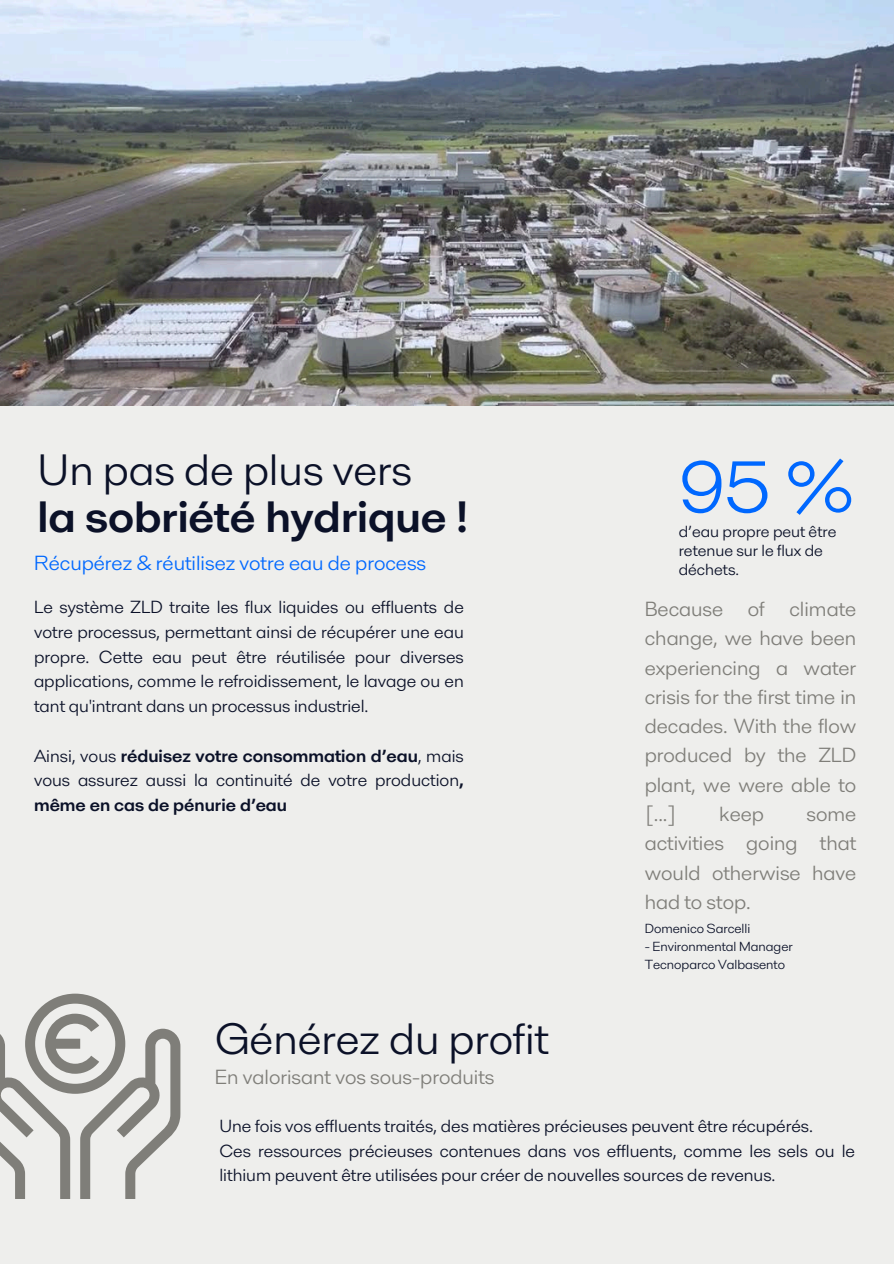
<style>
.page{position:relative;width:894px;height:1264px;background:#fff}
.page>*{position:absolute;margin:0;border:0;box-sizing:border-box;transform-origin:0 0}
.t1{font:75px "Alfa Laval";color:#0068ff}
.t2{font:700 45px/47.2px "Alfa Laval";color:#0b1128}
.t3{font:45px "Alfa Laval";color:#0b1128}
.t4{font:21px/29.2px "Alfa Laval";color:#7f7e79;text-align:justify}
.t5{font:21px "Alfa Laval";color:#0068ff}
.t6{font:18px/24.8px "Alfa Laval";color:#0b1128;text-align:justify}
.t7{font:16.5px/19.2px "Alfa Laval";color:#0b1128}
.t8{font:13.5px "Alfa Laval";color:#0b1128}
.s1{font-weight:400}
.s2{font-weight:700}
</style>
<div class="page">
<div style="left:0;top:0;width:893px;height:1263px;background:#eeeeec"></div>
<img style="left:0;top:0;width:893px;height:405px">
<svg style="left:0;top:993px;width:180px;height:205px"></svg>
<h1 class="t2" style="left:37px;top:445px;width:432px"><span class="s1">Un pas de plus vers<br></span>la sobriété hydrique !</h1>
<p class="t5" style="left:34px;top:547px;width:393px">Récupérez &amp; réutilisez votre eau de process</p>
<h4 class="t6" style="left:34px;top:594px;width:431px">Le système ZLD traite les flux liquides ou effluents de votre processus, permettant ainsi de récupérer une eau propre. Cette eau peut être réutilisée pour diverses applications, comme le refroidissement, le lavage ou en tant qu'intrant dans un processus industriel.</h4>
<h4 class="t6" style="left:34px;top:743px;width:431px">Ainsi, vous <span class="s2">réduisez votre consommation d’eau</span>, mais vous assurez aussi la continuité de votre production<span class="s2">, même en cas de pénurie d’eau</span></h4>
<p class="t3" style="left:215px;top:1006px;width:335px">Générez du profit</p>
<h2 class="t4" style="left:215px;top:1062px;width:281px">En valorisant vos sous-produits</h2>
<h3 class="t1" style="left:678px;top:433px;width:177px">95 %</h3>
<h4 class="t7" style="left:678px;top:521px;width:159px">d’eau propre peut être retenue sur le flux de déchets.</h4>
<h3 class="t4" style="left:644px;top:594px;width:213px">Because of climate change, we have been experiencing a water crisis for the first time in decades. With the flow produced by the ZLD plant, we were able to [...]</h3>
<h3 class="t4" style="left:719px;top:799px;width:46px">keep</h3>
<h3 class="t4" style="left:644px;top:799px;width:213px;text-indent:162px">some activities going that would otherwise have had to stop.</h3>
<h3 class="t8" style="left:644px;top:919px;width:107px">Domenico Sarcelli</h3>
<p class="t8" style="left:644px;top:937px;width:150px">- Environmental Manager</p>
<p class="t8" style="left:644px;top:955px;width:142px">Tecnoparco Valbasento</p>
<h2 class="t6" style="left:219px;top:1113px;width:637px;text-align:left">Une fois vos effluents traités, des matières précieuses peuvent être récupérés.<br>Ces ressources précieuses contenues dans vos effluents, comme les sels ou le lithium peuvent être utilisées pour créer de nouvelles sources de revenus.</h2>
</div>
